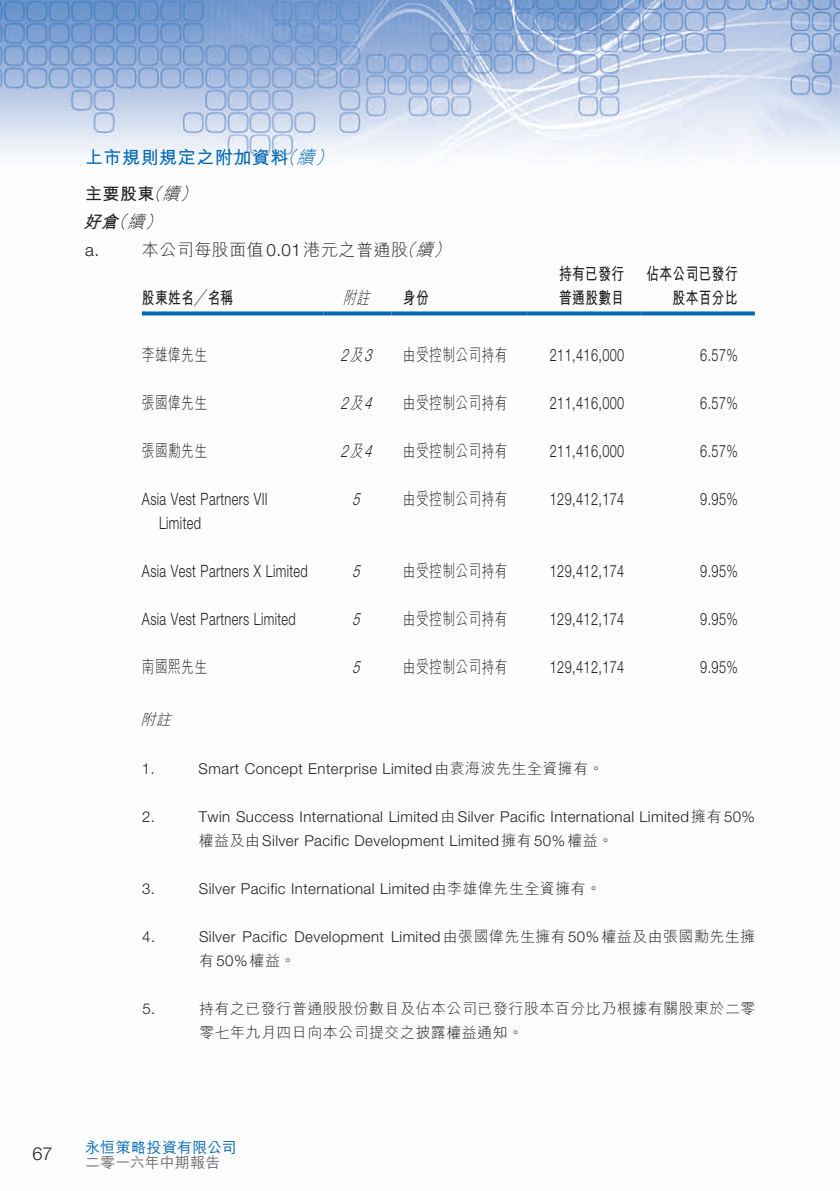
<style>
.page{position:relative;width:840px;height:1191px;background:#fff}
.page>*{position:absolute;margin:0;border:0;box-sizing:border-box;transform-origin:0 0}
.t1{font:700 18px "M Hei HK";letter-spacing:.03em;color:#0168b3}
.t2{font:italic 300 18px "M Hei HK";color:#0168b3}
.t3{font:300 18px "Helvetica Neue";color:#231f20}
.t4{font:300 17px/24px "Helvetica Neue";letter-spacing:.03em;color:#231f20;scale:.75 1}
.t5{font:300 17px "M Hei HK";letter-spacing:.03em;color:#231f20;scale:.75 1}
.t6{font:700 17px/24px "M Hei HK";letter-spacing:.03em;color:#231f20;scale:.75 1}
.t7{font:300 17px "M Hei HK";letter-spacing:.03em;color:#231f20}
.t8{font:italic 300 17px "M Hei HK";color:#231f20;scale:.75 1}
.t9{font:italic 300 17px "M Hei HK";color:#231f20}
.t10{font:italic 300 17px "Helvetica Neue";color:#231f20;scale:.75 1}
.t11{font:700 17px "M Hei HK";letter-spacing:.03em;color:#231f20}
.t12{font:italic 700 17px "M Hei HK";color:#231f20}
.t13{font:300 17px "Helvetica Neue";letter-spacing:.03em;color:#231f20}
.t14{font:300 15px "Helvetica Neue";letter-spacing:.03em;color:#231f20}
.t15{font:300 15px "M Hei HK";letter-spacing:.03em;color:#231f20}
.t16{font:500 15px "M Hei HK";letter-spacing:.015em;color:#0168b3}
.t17{font:500 15px "M Hei HK";letter-spacing:.005em;color:#6c6d70}
.t18{font:italic 300 15px "M Hei HK";color:#231f20}
.s1{font-weight:300}
.s2{font-family:"Helvetica Neue"}
.s3{font-style:italic}
.s4{font-family:"M Hei HK"}
</style>
<div class="page">
<img style="left:0;top:0;width:839px;height:316px">
<svg style="left:142px;top:311px;width:181px;height:4px"></svg>
<svg style="left:323px;top:311px;width:68px;height:4px"></svg>
<svg style="left:391px;top:311px;width:136px;height:4px"></svg>
<svg style="left:527px;top:311px;width:114px;height:4px"></svg>
<svg style="left:641px;top:311px;width:113px;height:4px"></svg>
<p class="t2" style="left:296px;top:144px;width:26px">續</p>
<p class="t2" style="left:278px;top:144px;width:26px">（</p>
<p class="t2" style="left:315px;top:144px;width:26px">(</p>
<p class="t1" style="left:85px;top:144px;width:205px">上市規則規定之附加資料</p>
<p class="t9" style="left:180px;top:182px;width:25px">(</p>
<p class="t9" style="left:162px;top:182px;width:25px">續</p>
<p class="t9" style="left:145px;top:182px;width:25px">（</p>
<p class="t11" style="left:85px;top:181px;width:71px">主要股東</p>
<p class="t9" style="left:145px;top:210px;width:25px">(</p>
<p class="t12" style="left:83px;top:209px;width:68px">好倉<span class="s1">續</span></p>
<p class="t9" style="left:110px;top:210px;width:25px">（</p>
<p class="t13" style="left:85px;top:240px;width:16px">.a</p>
<p class="t7" style="left:142px;top:238px;width:298px">本公司每股面值 <span class="s2">0.01</span>港元之普通股<span class="s3">續</span></p>
<p class="t9" style="left:398px;top:238px;width:25px">（</p>
<p class="t9" style="left:433px;top:238px;width:25px">(</p>
<p class="t6" style="left:142px;top:285px;width:123px">股東姓名╱名稱</p>
<p class="t8" style="left:342px;top:286px;width:44px">附註</p>
<p class="t6" style="left:403px;top:285px;width:36px">身份</p>
<p class="t5" style="left:142px;top:343px;width:88px">李雄偉先生</p>
<p class="t8" style="left:340px;top:343px;width:39px">及<span class="s2">2</span></p>
<p class="t10" style="left:364px;top:345px;width:18px">3</p>
<p class="t5" style="left:403px;top:343px;width:141px">由受控制公司持有</p>
<p class="t5" style="left:142px;top:391px;width:88px">張國偉先生</p>
<p class="t8" style="left:340px;top:391px;width:39px">及<span class="s2">2</span></p>
<p class="t10" style="left:364px;top:393px;width:18px">4</p>
<p class="t5" style="left:403px;top:391px;width:141px">由受控制公司持有</p>
<p class="t6" style="left:558px;top:261px;width:88px">持有已發行普通股數目</p>
<p class="t6" style="left:646px;top:261px;width:123px;text-align:right">佔本公司已發行股本百分比</p>
<p class="t4" style="left:549px;top:343px;width:101px">211,416,000</p>
<p class="t4" style="left:549px;top:391px;width:101px">211,416,000</p>
<p class="t4" style="left:699px;top:343px;width:52px">6.57%</p>
<p class="t4" style="left:699px;top:391px;width:52px">6.57%</p>
<p class="t5" style="left:403px;top:439px;width:141px">由受控制公司持有</p>
<p class="t5" style="left:142px;top:439px;width:88px">張國勳先生</p>
<p class="t4" style="left:159px;top:487px;width:146px;text-indent:-17px">Asia Vest Partners VII<br>Limited</p>
<p class="t4" style="left:699px;top:487px;width:52px">9.95%</p>
<p class="t8" style="left:340px;top:439px;width:39px">及<span class="s2">2</span></p>
<p class="t4" style="left:699px;top:439px;width:52px">6.57%</p>
<p class="t4" style="left:549px;top:439px;width:101px">211,416,000</p>
<p class="t10" style="left:364px;top:441px;width:18px">4</p>
<p class="t5" style="left:403px;top:487px;width:141px">由受控制公司持有</p>
<p class="t4" style="left:549px;top:487px;width:101px">129,412,174</p>
<p class="t10" style="left:352px;top:489px;width:18px">5</p>
<p class="t4" style="left:142px;top:559px;width:222px">Asia Vest Partners X Limited</p>
<p class="t10" style="left:352px;top:561px;width:18px">5</p>
<p class="t5" style="left:403px;top:559px;width:141px">由受控制公司持有</p>
<p class="t4" style="left:549px;top:559px;width:101px">129,412,174</p>
<p class="t4" style="left:699px;top:559px;width:52px">9.95%</p>
<p class="t4" style="left:142px;top:607px;width:207px">Asia Vest Partners Limited</p>
<p class="t10" style="left:352px;top:609px;width:18px">5</p>
<p class="t5" style="left:403px;top:607px;width:141px">由受控制公司持有</p>
<p class="t4" style="left:549px;top:607px;width:101px">129,412,174</p>
<p class="t4" style="left:699px;top:607px;width:52px">9.95%</p>
<p class="t5" style="left:403px;top:655px;width:141px">由受控制公司持有</p>
<p class="t5" style="left:142px;top:655px;width:88px">南國熙先生</p>
<p class="t18" style="left:140px;top:709px;width:37px">附註</p>
<p class="t14" style="left:198px;top:759px;width:406px">Smart Concept Enterprise Limited<span class="s4">由袁海波先生全資擁有。</span></p>
<p class="t4" style="left:549px;top:655px;width:101px">129,412,174</p>
<p class="t10" style="left:352px;top:657px;width:18px">5</p>
<p class="t14" style="left:142px;top:759px;width:14px">1.</p>
<p class="t4" style="left:699px;top:655px;width:52px">9.95%</p>
<p class="t14" style="left:142px;top:807px;width:14px">2.</p>
<p class="t14" style="left:142px;top:879px;width:14px">3.</p>
<p class="t14" style="left:142px;top:927px;width:14px">4.</p>
<p class="t14" style="left:142px;top:999px;width:14px">5.</p>
<p class="t14" style="left:199px;top:807px;width:557px">Twin Success International Limited<span class="s4">由</span>Silver Pacific International Limited<span class="s4">擁有</span> 50%</p>
<p class="t14" style="left:198px;top:831px;width:416px"><span class="s4">權益及由</span>Silver Pacific Development Limited<span class="s4">擁有</span> 50%<span class="s4">權益。</span></p>
<p class="t14" style="left:199px;top:879px;width:403px">Silver Pacific International Limited<span class="s4">由李雄偉先生全資擁有。</span></p>
<p class="t14" style="left:199px;top:927px;width:38px">Silver</p>
<p class="t14" style="left:242px;top:927px;width:46px">Pacific</p>
<p class="t14" style="left:294px;top:927px;width:91px">Development</p>
<p class="t15" style="left:391px;top:925px;width:365px"><span class="s2">Limited</span>由張國偉先生擁有 <span class="s2">50%</span>權益及由張國勳先生擁</p>
<p class="t15" style="left:199px;top:949px;width:98px">有<span class="s2">50%</span>權益。</p>
<p class="t15" style="left:199px;top:997px;width:557px">持有之已發行普通股股份數目及佔本公司已發行股本百分比乃根據有關股東於二零</p>
<p class="t15" style="left:199px;top:1021px;width:325px">零七年九月四日向本公司提交之披露權益通知。</p>
<p class="t3" style="left:32px;top:1142px;width:22px">67</p>
<p class="t16" style="left:85px;top:1137px;width:153px">永恒策略投資有限公司</p>
<p class="t17" style="left:85px;top:1152px;width:137px">二零一六年中期報告</p>
</div>
